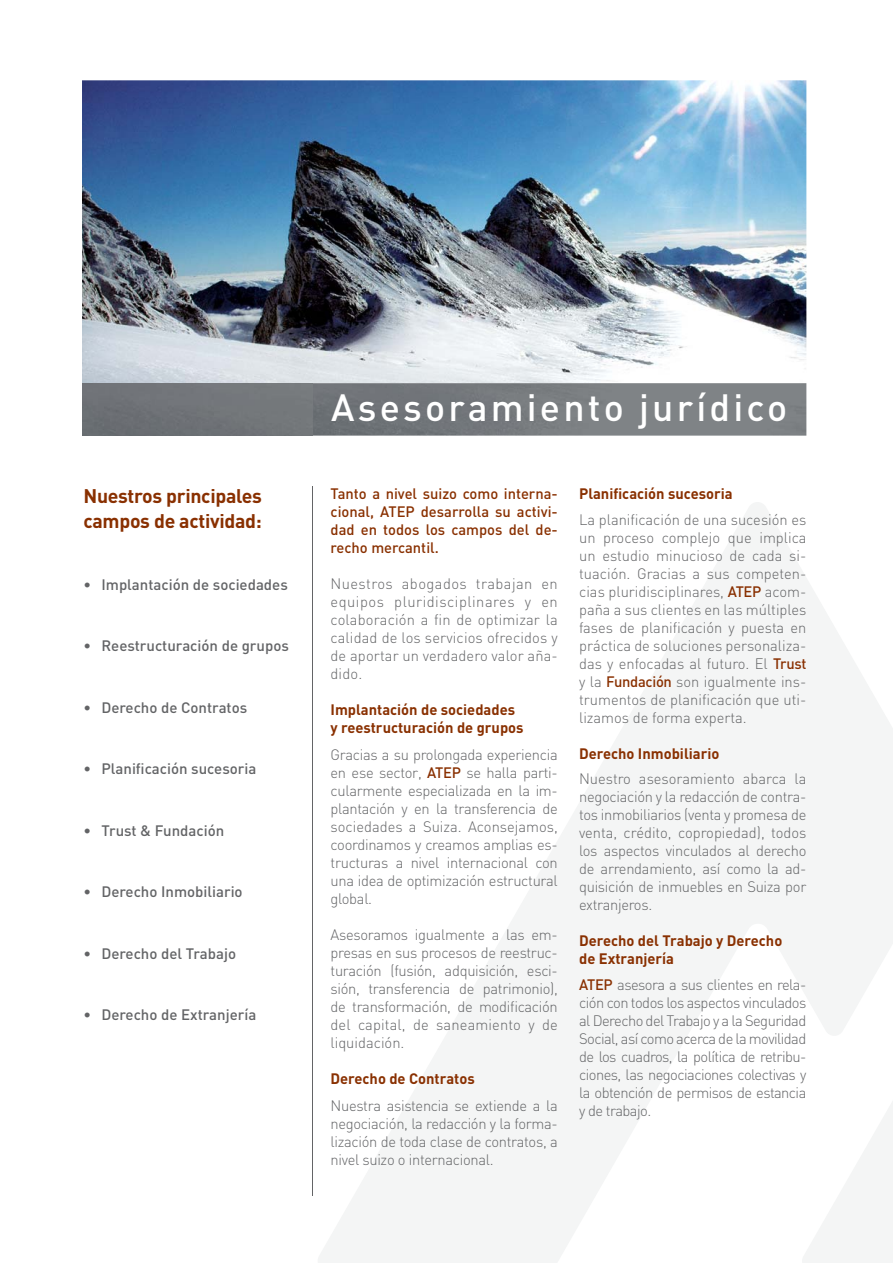
<style>
.page{position:relative;width:893px;height:1263px;background:#fff}
.page>*{position:absolute;margin:0;border:0;box-sizing:border-box;transform-origin:0 0}
.t1{font:500 37.5px "DIN";letter-spacing:.085em;color:#fff}
.t2{font:700 19.5px/25.2px "DIN";letter-spacing:-.015em;color:#893001}
.t3{font:300 15px/18px "DIN";letter-spacing:-.02em;color:#636466;text-align:justify}
.t4{font:500 15px "DIN";color:#636466}
.t5{font:700 15px/18px "DIN";color:#893001}
.t6{font:500 15px/18px "DIN";color:#893001;text-align:justify}
.s1{font-weight:500;color:#893001}
</style>
<div class="page">
<svg style="left:318px;top:502px;width:575px;height:761px"></svg>
<svg style="left:801px;top:1064px;width:92px;height:199px"></svg>
<img style="left:82px;top:80px;width:724px;height:303px">
<img style="left:312px;top:383px;width:494px;height:53px">
<hr style="left:312px;top:487px;width:1px;height:709px;background:#636466">
<div style="left:82px;top:383px;width:230px;height:53px;background:#717479"></div>
<h2 class="t2" style="left:83px;top:486px;width:180px">Nuestros principales campos de actividad:</h2>
<p class="t4" style="left:83px;top:579px;width:206px">• Implantación de sociedades</p>
<p class="t4" style="left:83px;top:640px;width:207px">• Reestructuración de grupos</p>
<p class="t4" style="left:83px;top:702px;width:165px">• Derecho de Contratos</p>
<p class="t4" style="left:83px;top:763px;width:174px">• Planificación sucesoria</p>
<p class="t4" style="left:83px;top:825px;width:142px">• Trust &amp; Fundación</p>
<p class="t4" style="left:83px;top:886px;width:161px">• Derecho Inmobiliario</p>
<p class="t4" style="left:83px;top:948px;width:154px">• Derecho del Trabajo</p>
<p class="t4" style="left:83px;top:1009px;width:174px">• Derecho de Extranjería</p>
<h1 class="t1" style="left:331px;top:394px;width:458px">Asesoramiento jurídico</h1>
<p class="t6" style="left:331px;top:486px;width:229px">Tanto a nivel suizo como interna&shy;cional, ATEP desarrolla su activi&shy;dad en todos los campos del de&shy;recho mercantil.</p>
<p class="t3" style="left:331px;top:576px;width:229px">Nuestros abogados trabajan en equipos pluridisciplinares y en colaboración a fin de optimizar la calidad de los servicios ofrecidos y de aportar un verdadero valor aña&shy;dido.</p>
<p class="t5" style="left:331px;top:702px;width:195px">Implantación de sociedades y reestructuración de grupos</p>
<p class="t3" style="left:331px;top:747px;width:229px">Gracias a su prolongada experiencia en ese sector, <span class="s1">ATEP</span> se halla parti&shy;cularmente especializada en la im&shy;plantación y en la transferencia de sociedades a Suiza. Aconsejamos, coordinamos y creamos amplias es&shy;tructuras a nivel internacional con una idea de optimización estructural global.</p>
<p class="t3" style="left:331px;top:927px;width:229px">Asesoramos igualmente a las em&shy;presas en sus procesos de reestruc&shy;turación (fusión, adquisición, esci&shy;sión, transferencia de patrimonio), de transformación, de modificación del capital, de saneamiento y de liquidación.</p>
<p class="t5" style="left:331px;top:1071px;width:146px">Derecho de Contratos</p>
<p class="t3" style="left:331px;top:1098px;width:229px">Nuestra asistencia se extiende a la negociación, la redacción y la forma&shy;lización de toda clase de contratos, a nivel suizo o internacional.</p>
<p class="t5" style="left:579px;top:487px;width:155px">Planificación sucesoria</p>
<p class="t3" style="left:579px;top:512px;width:229px">La planificación de una sucesión es un proceso complejo que implica un estudio minucioso de cada si&shy;tuación. Gracias a sus competen&shy;cias pluridisciplinares, <span class="s1">ATEP</span> acom&shy;paña a sus clientes en las múltiples fases de planificación y puesta en práctica de soluciones personaliza&shy;das y enfocadas al futuro. El <span class="s1">Trust </span>y la <span class="s1">Fundación</span> son igualmente ins&shy;trumentos de planificación que uti&shy;lizamos de forma experta.</p>
<p class="t5" style="left:579px;top:746px;width:142px">Derecho Inmobiliario</p>
<p class="t3" style="left:579px;top:772px;width:229px">Nuestro asesoramiento abarca la negociación y la redacción de contra&shy;tos inmobiliarios (venta y promesa de venta, crédito, copropiedad), todos los aspectos vinculados al derecho de arrendamiento, así como la ad&shy;quisición de inmuebles en Suiza por extranjeros.</p>
<p class="t5" style="left:579px;top:934px;width:205px">Derecho del Trabajo y Derecho de Extranjería</p>
<p class="t3" style="left:579px;top:977px;width:229px"><span class="s1">ATEP</span> asesora a sus clientes en rela&shy;ción con todos los aspectos vinculados al Derecho del Trabajo y a la Seguridad Social, así como acerca de la movilidad de los cuadros, la política de retribu&shy;ciones, las negociaciones colectivas y la obtención de permisos de estancia y de trabajo.</p>
</div>
